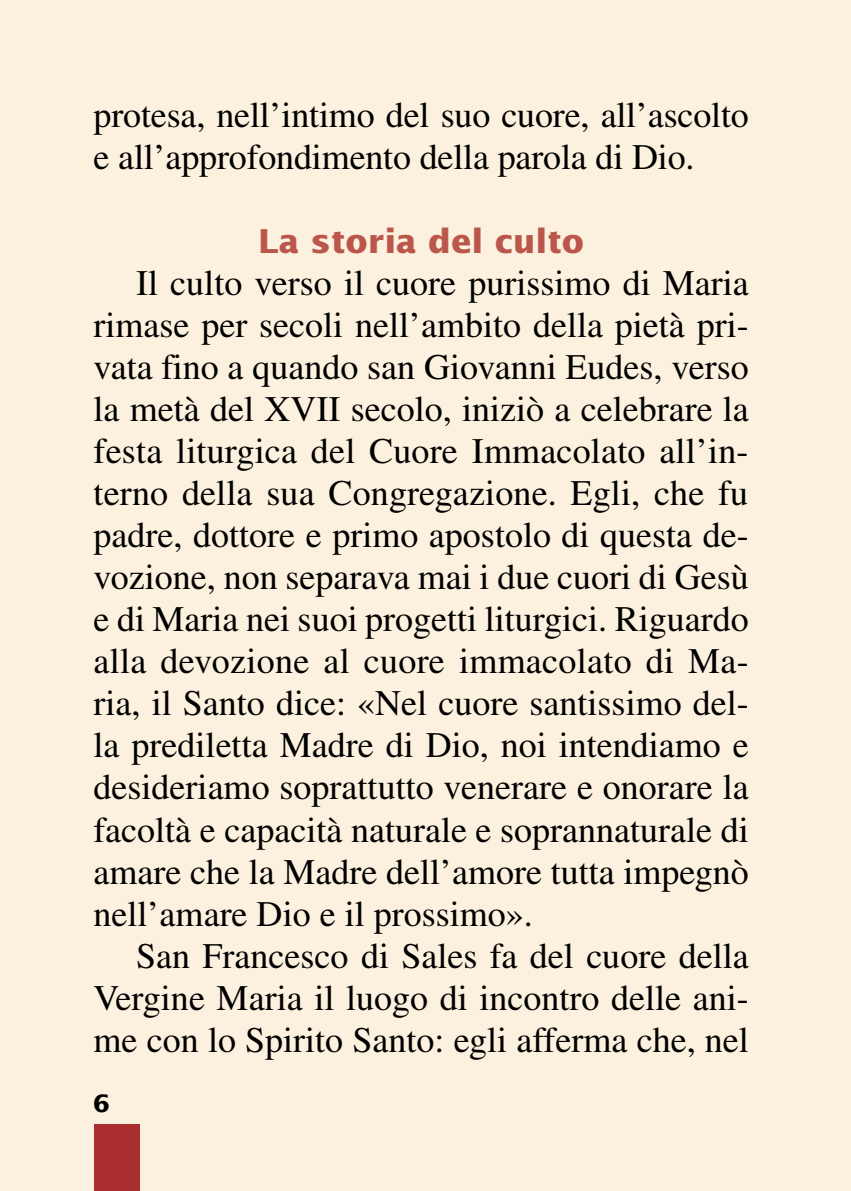
<style>
.page{position:relative;width:851px;height:1191px;background:#fff}
.page>*{position:absolute;margin:0;border:0;box-sizing:border-box;transform-origin:0 0}
.t1{font:36px/42px "Times LT Std";color:#000;text-align:justify}
.t2{font:700 33px "Lucida Sans Std";color:#bb564b}
.t3{font:700 24px "Lucida Sans Std";color:#000}
</style>
<div class="page">
<div style="left:0;top:0;width:850px;height:1191px;background:#fcf1de"></div>
<div style="left:94px;top:1124px;width:45px;height:67px;background:#ab2e2f"></div>
<p class="t1" style="left:94px;top:94px;width:656px">protesa, nell’intimo del suo cuore, all’ascolto e all’approfondimento della parola di Dio.</p>
<p class="t2" style="left:258px;top:223px;width:327px">La storia del culto</p>
<p class="t1" style="left:94px;top:262px;width:656px;text-indent:43px">Il culto verso il cuore purissimo di Maria rimase per secoli nell’ambito della pietà pri&shy;vata fino a quando san Giovanni Eudes, verso la metà del XVII secolo, iniziò a celebrare la festa liturgica del Cuore Immacolato all’in&shy;terno della sua Congregazione. Egli, che fu padre, dottore e primo apostolo di questa de&shy;vozione, non separava mai i due cuori di Gesù e di Maria nei suoi progetti liturgici. Riguardo alla devozione al cuore immacolato di Ma&shy;ria, il Santo dice: «Nel cuore santissimo del&shy;la prediletta Madre di Dio, noi intendiamo e desideriamo soprattutto venerare e onorare la facoltà e capacità naturale e soprannaturale di amare che la Madre dell’amore tutta impegnò nell’amare Dio e il prossimo».</p>
<p class="t1" style="left:94px;top:934px;width:656px;text-indent:43px">San Francesco di Sales fa del cuore della Vergine Maria il luogo di incontro delle ani&shy;me con lo Spirito Santo: egli afferma che, nel</p>
<p class="t3" style="left:94px;top:1089px;width:18px">6</p>
</div>
